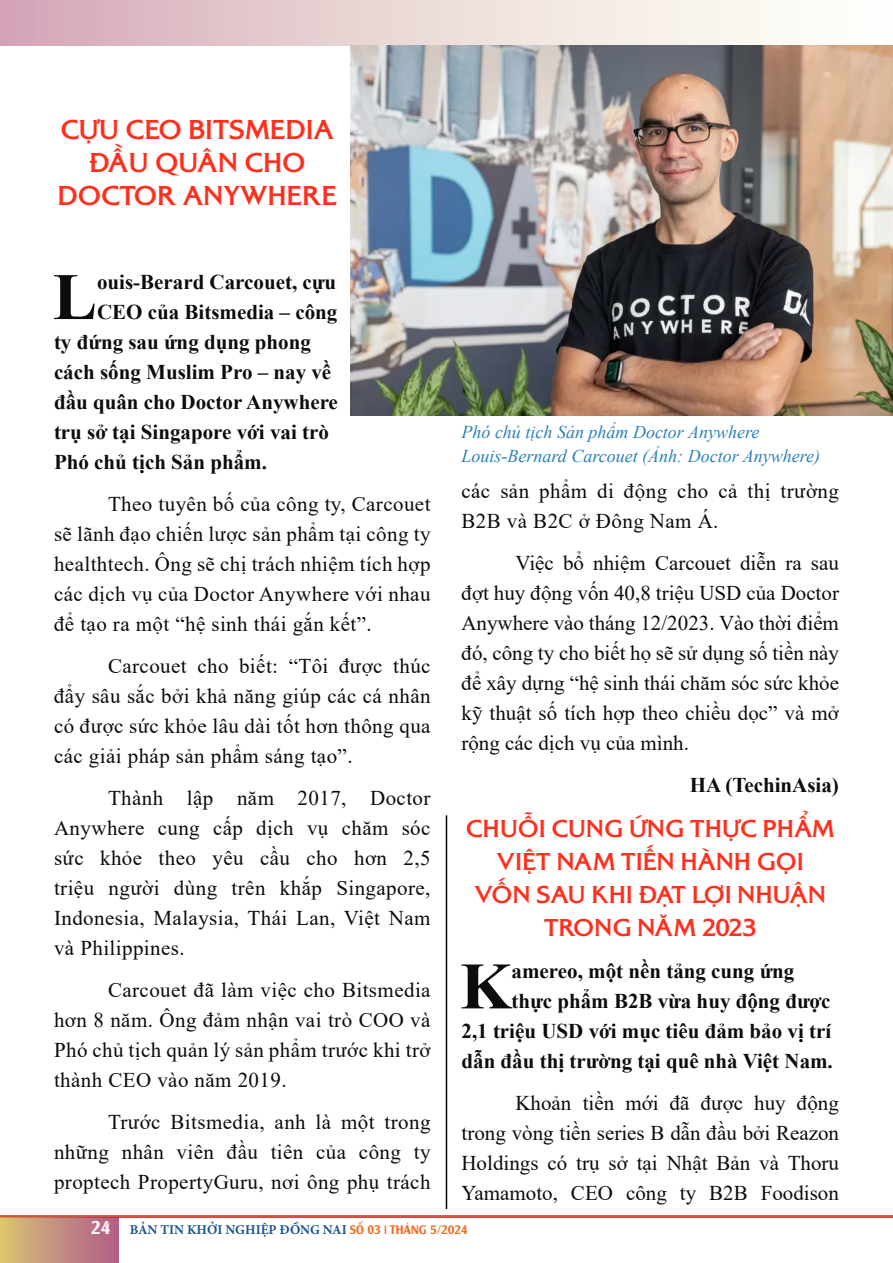
<style>
.page{position:relative;width:893px;height:1263px;background:#fff}
.page>*{position:absolute;margin:0;border:0;box-sizing:border-box;transform-origin:0 0}
.t1{font:700 66.3px "Times New Roman";color:#0c0c0c}
.t2{font:700 28.5px/33px "VL Alexon";letter-spacing:.02em;color:#ff2f1d;text-align:center}
.t3{font:700 25.5px/33px "VL Alexon";letter-spacing:.02em;color:#ff2f1d;text-align:center}
.t4{font:21px/30px "Times New Roman";letter-spacing:.02em;color:#0c0c0c;text-align:justify}
.t5{font:700 21px "Times New Roman";color:#0c0c0c}
.t6{font:italic 18px/24px "Times New Roman";color:#2980b9}
.t7{font:700 13.5px "Minion Pro";color:#1b548b}
.s1{font-family:"UTM Alexander";font-weight:400;font-size:18px;color:#fff6ff}
.s2{font-family:"UTM Alexander";font-weight:400;font-size:12px;color:#f26d22}
</style>
<div class="page">
<div style="left:0;top:0;width:892px;height:46px;background:linear-gradient(to right,#d6abb8,#fffffd)"></div>
<hr style="left:0;top:1215px;width:893px;height:3px;background:#d15145">
<div style="left:0;top:1217px;width:118px;height:46px;background:linear-gradient(to right,#d9c373,#b25d89)"></div>
<img style="left:351px;top:46px;width:541px;height:369px">
<hr style="left:446px;top:815px;width:1px;height:394px;background:#000">
<p class="t2" style="left:58px;top:112px;width:280px">CỰU CEO BITSMEDIA<br>ĐẦU QUÂN CHO<br>DOCTOR ANYWHERE</p>
<p class="t1" style="left:53px;top:249px;width:46px">L</p>
<p class="t5" style="left:97px;top:267px;width:241px">ouis-Berard Carcouet, cựu</p>
<p class="t5" style="left:97px;top:297px;width:242px">CEO của Bitsmedia – công</p>
<p class="t5" style="left:54px;top:327px;width:258px">ty đứng sau ứng dụng phong</p>
<p class="t5" style="left:54px;top:357px;width:279px">cách sống Muslim Pro – nay về</p>
<p class="t5" style="left:54px;top:387px;width:285px">đầu quân cho Doctor Anywhere</p>
<p class="t5" style="left:54px;top:417px;width:276px">trụ sở tại Singapore với vai trò</p>
<p class="t5" style="left:54px;top:447px;width:214px">Phó chủ tịch Sản phẩm.</p>
<p class="t4" style="left:54px;top:488px;width:378px;text-indent:54px">Theo tuyên bố của công ty, Carcouet sẽ lãnh đạo chiến lược sản phẩm tại công ty healthtech. Ông sẽ chị trách nhiệm tích hợp các dịch vụ của Doctor Anywhere với nhau để tạo ra một “hệ sinh thái gắn kết”.</p>
<p class="t4" style="left:54px;top:650px;width:378px;text-indent:54px">Carcouet cho biết: “Tôi được thúc đẩy sâu sắc bởi khả năng giúp các cá nhân có được sức khỏe lâu dài tốt hơn thông qua các giải pháp sản phẩm sáng tạo”.</p>
<p class="t4" style="left:54px;top:782px;width:378px;text-indent:54px">Thành lập năm 2017, Doctor Anywhere cung cấp dịch vụ chăm sóc sức khỏe theo yêu cầu cho hơn 2,5 triệu người dùng trên khắp Singapore, Indonesia, Malaysia, Thái Lan, Việt Nam và Philippines.</p>
<p class="t4" style="left:54px;top:974px;width:378px;text-indent:54px">Carcouet đã làm việc cho Bitsmedia hơn 8 năm. Ông đảm nhận vai trò COO và Phó chủ tịch quản lý sản phẩm trước khi trở thành CEO vào năm 2019.</p>
<p class="t4" style="left:54px;top:1106px;width:378px;text-indent:54px">Trước Bitsmedia, anh là một trong những nhân viên đầu tiên của công ty proptech PropertyGuru, nơi ông phụ trách</p>
<p class="t6" style="left:461px;top:419px;width:360px">Phó chủ tịch Sản phẩm Doctor Anywhere<br>Louis-Bernard Carcouet (Ảnh: Doctor Anywhere)</p>
<p class="t4" style="left:461px;top:476px;width:379px">các sản phẩm di động cho cả thị trường<br>B2B và B2C ở Đông Nam Á.</p>
<p class="t4" style="left:461px;top:548px;width:379px;text-indent:54px">Việc bổ nhiệm Carcouet diễn ra sau đợt huy động vốn 40,8 triệu USD của Doctor Anywhere vào tháng 12/2023. Vào thời điểm đó, công ty cho biết họ sẽ sử dụng số tiền này để xây dựng “hệ sinh thái chăm sóc sức khỏe kỹ thuật số tích hợp theo chiều dọc” và mở rộng các dịch vụ của mình.</p>
<p class="t5" style="left:690px;top:770px;width:151px">HA (TechinAsia)</p>
<p class="t3" style="left:466px;top:811px;width:370px">CHUỖI CUNG ỨNG THỰC PHẨM<br>VIỆT NAM TIẾN HÀNH GỌI<br>VỐN SAU KHI ĐẠT LỢI NHUẬN<br>TRONG NĂM 2023</p>
<p class="t1" style="left:460px;top:938px;width:53px">K</p>
<p class="t5" style="left:512px;top:956px;width:284px">amereo, một nền tảng cung ứng</p>
<p class="t5" style="left:512px;top:986px;width:320px">thực phẩm B2B vừa huy động được</p>
<p class="t5" style="left:461px;top:1016px;width:371px">2,1 triệu USD với mục tiêu đảm bảo vị trí</p>
<p class="t5" style="left:461px;top:1046px;width:373px">dẫn đầu thị trường tại quê nhà Việt Nam.</p>
<p class="t4" style="left:461px;top:1088px;width:379px;text-indent:54px">Khoản tiền mới đã được huy động trong vòng tiền series B dẫn đầu bởi Reazon Holdings có trụ sở tại Nhật Bản và Thoru Yamamoto, CEO công ty B2B Foodison</p>
<p class="t7" style="left:91px;top:1220px;width:379px"><span class="s1">24</span> BẢN TIN KHỞI NGHIỆP ĐỒNG NAI <span class="s2">SỐ 03 | THÁNG 5/2024</span></p>
</div>
